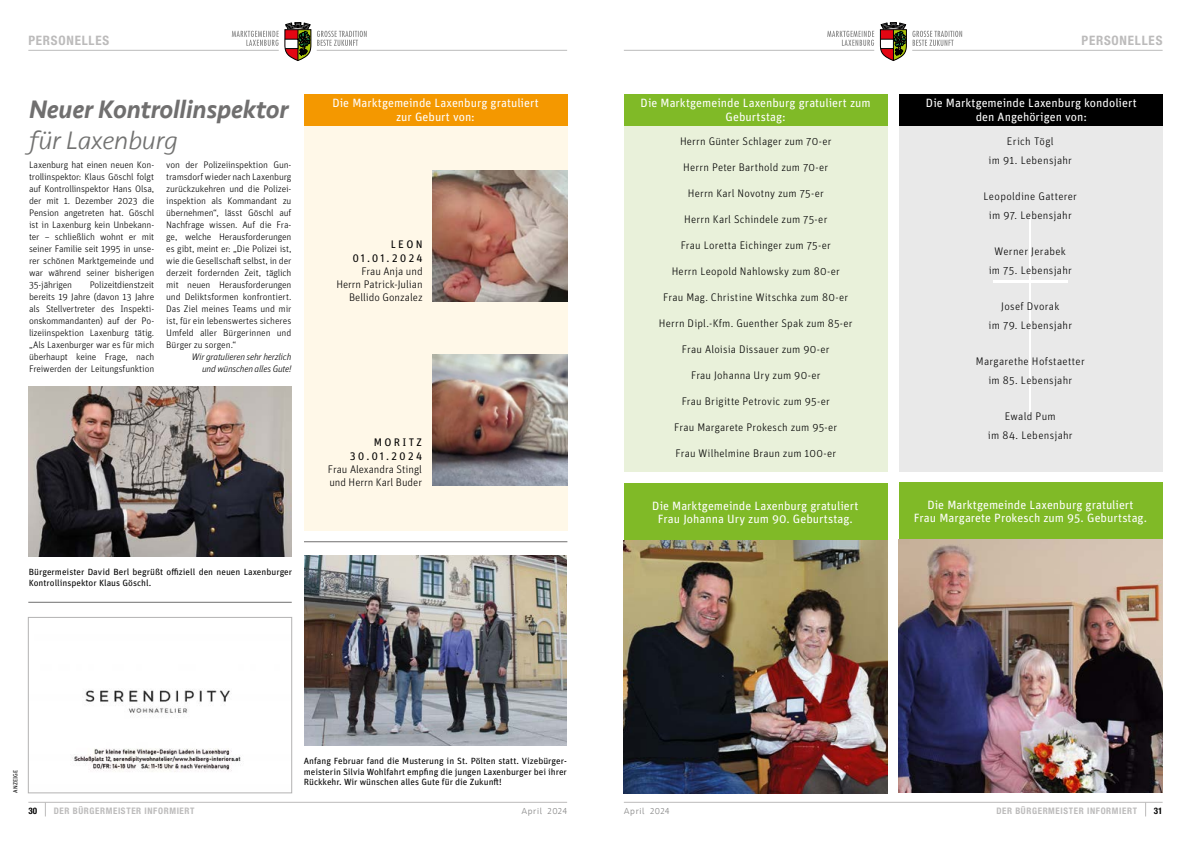
<style>
.page{position:relative;width:1191px;height:842px;background:#fff}
.page>*{position:absolute;margin:0;border:0;box-sizing:border-box;transform-origin:0 0}
.t1{font:italic 500 26px "Seravek";letter-spacing:-.01em;color:#706f6f}
.t2{font:italic 300 26px "Seravek";letter-spacing:-.01em;color:#727271;scale:1.04 1}
.t3{font:700 condensed 13px "Helvetica Neue LT Std";letter-spacing:.06em;color:#bcbbbb}
.t4{font:12px/14px "Unit Pro";color:#fff;text-align:center}
.t5{font:300 11px/18.3px "Unit Pro";letter-spacing:.02em;color:#000;text-align:center}
.t6{font:300 11px/13px "Unit Pro";color:#000;text-align:right}
.t7{font:11px/14px "Unit Pro";letter-spacing:.2em;color:#000;text-align:right}
.t8{font:300 9.5px/12px "Unit Pro";letter-spacing:-.015em;color:#000;text-align:justify}
.t9{font:italic 300 9.5px/12px "Unit Pro";letter-spacing:-.025em;color:#000;text-align:right}
.t10{font:9px/10.8px "Unit Pro";color:#000;text-align:justify}
.t11{font:700 condensed 9px "Helvetica Neue LT Std";letter-spacing:.07em;color:#bcbbbb}
.t12{font:300 9px "Seravek";letter-spacing:.065em;color:#878787}
.t13{font:700 condensed 9px "Helvetica Neue LT Std";color:#000}
.t14{font:6px "Unit Pro";color:#000}
</style>
<div class="page">
<hr style="left:28px;top:802px;width:539px;height:1px;background:#bcbbbb">
<svg style="left:45px;top:803px;width:1px;height:13px"></svg>
<svg style="left:1145px;top:803px;width:1px;height:13px"></svg>
<hr style="left:624px;top:802px;width:538px;height:1px;background:#bcbbbb">
<hr style="left:317px;top:50px;width:250px;height:1px;background:#bcbbbb">
<hr style="left:912px;top:50px;width:250px;height:1px;background:#bcbbbb">
<hr style="left:28px;top:50px;width:251px;height:1px;background:#bcbbbb">
<hr style="left:624px;top:50px;width:250px;height:1px;background:#bcbbbb">
<svg style="left:827px;top:22px;width:135px;height:39px"></svg>
<svg style="left:232px;top:22px;width:135px;height:39px"></svg>
<div style="left:624px;top:125px;width:263px;height:347px;background:#e9f1da"></div>
<div style="left:624px;top:94px;width:263px;height:31px;background:#80ba27"></div>
<div style="left:899px;top:125px;width:263px;height:347px;background:#e9e9e9"></div>
<hr style="left:1029px;top:217px;width:2px;height:197px;background:#fff">
<hr style="left:992px;top:281px;width:75px;height:2px;background:#fff">
<div style="left:899px;top:94px;width:264px;height:31px;background:#000"></div>
<div style="left:899px;top:482px;width:263px;height:58px;background:#80ba27"></div>
<img style="left:898px;top:540px;width:264px;height:252px">
<hr style="left:304px;top:541px;width:263px;height:1px;background:#706f6f">
<img style="left:29px;top:387px;width:263px;height:170px">
<img style="left:304px;top:555px;width:263px;height:191px">
<hr style="left:28px;top:602px;width:264px;height:1px;background:#706f6f">
<img style="left:72px;top:690px;width:169px;height:82px">
<div style="left:28px;top:617px;width:264px;height:176px;border:1px solid #b3b2b2"></div>
<div style="left:304px;top:121px;width:263px;height:410px;background:#fff8e8"></div>
<div style="left:304px;top:94px;width:263px;height:31px;background:#f49800"></div>
<img style="left:432px;top:355px;width:135px;height:131px">
<img style="left:432px;top:171px;width:135px;height:131px">
<div style="left:624px;top:483px;width:263px;height:58px;background:#80ba27"></div>
<img style="left:623px;top:541px;width:264px;height:252px">
<h2 class="t3" style="left:28px;top:33px;width:82px">PERSONELLES</h2>
<h2 class="t3" style="left:1081px;top:33px;width:82px">PERSONELLES</h2>
<h1 class="t1" style="left:29px;top:93px;width:261px">Neuer Kontrollinspektor</h1>
<h1 class="t2" style="left:29px;top:125px;width:145px">für Laxenburg</h1>
<p class="t8" style="left:29px;top:158px;width:127px">Laxenburg hat einen neuen Kon&shy;trollinspektor: Klaus Göschl folgt auf Kontrollinspektor Hans Olsa, der mit 1. Dezember 2023 die Pension angetreten hat. Göschl ist in Laxenburg kein Unbekann&shy;ter – schließlich wohnt er mit seiner Familie seit 1995 in unse&shy;rer schönen Marktgemeinde und war während seiner bisherigen 35-jährigen</p>
<p class="t8" style="left:166px;top:158px;width:127px">von der Polizeiinspektion Gun&shy;tramsdorf wieder nach Laxenburg zurückzukehren und die Polizei&shy;inspektion als Kommandant zu übernehmen“, lässt Göschl auf Nachfrage wissen. Auf die Fra&shy;ge, welche Herausforderungen es gibt, meint er: „Die Polizei ist, wie die Gesellschaft selbst, in der derzeit fordernden Zeit, täglich mit neuen Herausforderungen und Deliktsformen konfrontiert.<br>Das Ziel meines Teams und mir ist, für ein lebenswertes sicheres Umfeld aller Bürgerinnen und Bürger zu sorgen.“</p>
<p class="t9" style="left:192px;top:350px;width:101px">Wir gratulieren sehr herzlich und wünschen alles Gute!</p>
<p class="t8" style="left:29px;top:278px;width:127px;text-indent:61px">Polizeitdienstzeit bereits 19 Jahre (davon 13 Jahre als Stellvertreter des Inspekti&shy;onskommandanten) auf der Po&shy;lizeiinspektion Laxenburg tätig. „Als Laxenburger war es für mich überhaupt keine Frage, nach Freiwerden der Leitungsfunktion</p>
<p class="t10" style="left:29px;top:566px;width:265px">Bürgermeister David Berl begrüßt offiziell den neuen Laxenburger<br>Kontrollinspektor Klaus Göschl.</p>
<p class="t4" style="left:332px;top:96px;width:208px">Die Marktgemeinde Laxenburg gratuliert zur Geburt von:</p>
<p class="t7" style="left:353px;top:237px;width:71px">LEON<br>01.01.2024</p>
<p class="t6" style="left:336px;top:265px;width:88px">Frau Anja und<br>Herrn Patrick-Julian<br>Bellido Gonzalez</p>
<p class="t7" style="left:350px;top:435px;width:74px">MORITZ<br>30.01.2024</p>
<p class="t6" style="left:328px;top:463px;width:96px;text-align:left">Frau Alexandra Stingl und Herrn Karl Buder</p>
<p class="t14" style="left:11px;top:793px;width:24px;rotate:-90deg">ANZEIGE</p>
<p class="t10" style="left:304px;top:755px;width:265px">Anfang Februar fand die Musterung in St. Pölten statt. Vizebürger&shy;meisterin Silvia Wohlfahrt empfing die jungen Laxenburger bei ihrer Rückkehr. Wir wünschen alles Gute für die Zukunft!</p>
<p class="t4" style="left:640px;top:96px;width:231px">Die Marktgemeinde Laxenburg gratuliert zum<br>Geburtstag:</p>
<p class="t4" style="left:926px;top:96px;width:212px">Die Marktgemeinde Laxenburg kondoliert den Angehörigen von:</p>
<p class="t5" style="left:680px;top:132px;width:153px">Herrn Günter Schlager zum 70-er</p>
<p class="t5" style="left:683px;top:158px;width:146px">Herrn Peter Barthold zum 70-er</p>
<p class="t5" style="left:688px;top:184px;width:137px">Herrn Karl Novotny zum 75-er</p>
<p class="t5" style="left:684px;top:210px;width:145px">Herrn Karl Schindele zum 75-er</p>
<p class="t5" style="left:680px;top:236px;width:152px">Frau Loretta Eichinger zum 75-er</p>
<p class="t5" style="left:671px;top:262px;width:170px">Herrn Leopold Nahlowsky zum 80-er</p>
<p class="t5" style="left:663px;top:288px;width:186px">Frau Mag. Christine Witschka zum 80-er</p>
<p class="t5" style="left:659px;top:314px;width:195px">Herrn Dipl.-Kfm. Guenther Spak zum 85-er</p>
<p class="t5" style="left:682px;top:340px;width:149px">Frau Aloisia Dissauer zum 90-er</p>
<p class="t5" style="left:691px;top:366px;width:131px">Frau Johanna Ury zum 90-er</p>
<p class="t5" style="left:681px;top:392px;width:150px">Frau Brigitte Petrovic zum 95-er</p>
<p class="t5" style="left:674px;top:418px;width:165px">Frau Margarete Prokesch zum 95-er</p>
<p class="t5" style="left:675px;top:444px;width:162px">Frau Wilhelmine Braun zum 100-er</p>
<p class="t5" style="left:988px;top:132px;width:85px">Erich Tögl<br>im 91. Lebensjahr</p>
<p class="t5" style="left:983px;top:187px;width:95px">Leopoldine Gatterer im 97. Lebensjahr</p>
<p class="t5" style="left:988px;top:242px;width:85px">Werner Jerabek im 75. Lebensjahr</p>
<p class="t5" style="left:988px;top:297px;width:85px">Josef Dvorak<br>im 79. Lebensjahr</p>
<p class="t5" style="left:975px;top:352px;width:110px">Margarethe Hofstaetter im 85. Lebensjahr</p>
<p class="t5" style="left:988px;top:407px;width:86px">Ewald Pum<br>im 84. Lebensjahr</p>
<p class="t4" style="left:652px;top:499px;width:208px;line-height:13px">Die Marktgemeinde Laxenburg gratuliert<br>Frau Johanna Ury zum 90. Geburtstag.</p>
<p class="t4" style="left:914px;top:498px;width:235px;line-height:13px">Die Marktgemeinde Laxenburg gratuliert<br>Frau Margarete Prokesch zum 95. Geburtstag.</p>
<p class="t13" style="left:28px;top:805px;width:10px">30</p>
<p class="t11" style="left:54px;top:805px;width:142px">DER BÜRGERMEISTER INFORMIERT</p>
<p class="t12" style="left:521px;top:805px;width:47px">April 2024</p>
<p class="t12" style="left:624px;top:805px;width:47px">April 2024</p>
<p class="t11" style="left:996px;top:805px;width:142px">DER BÜRGERMEISTER INFORMIERT</p>
<p class="t13" style="left:1154px;top:805px;width:10px">31</p>
</div>
